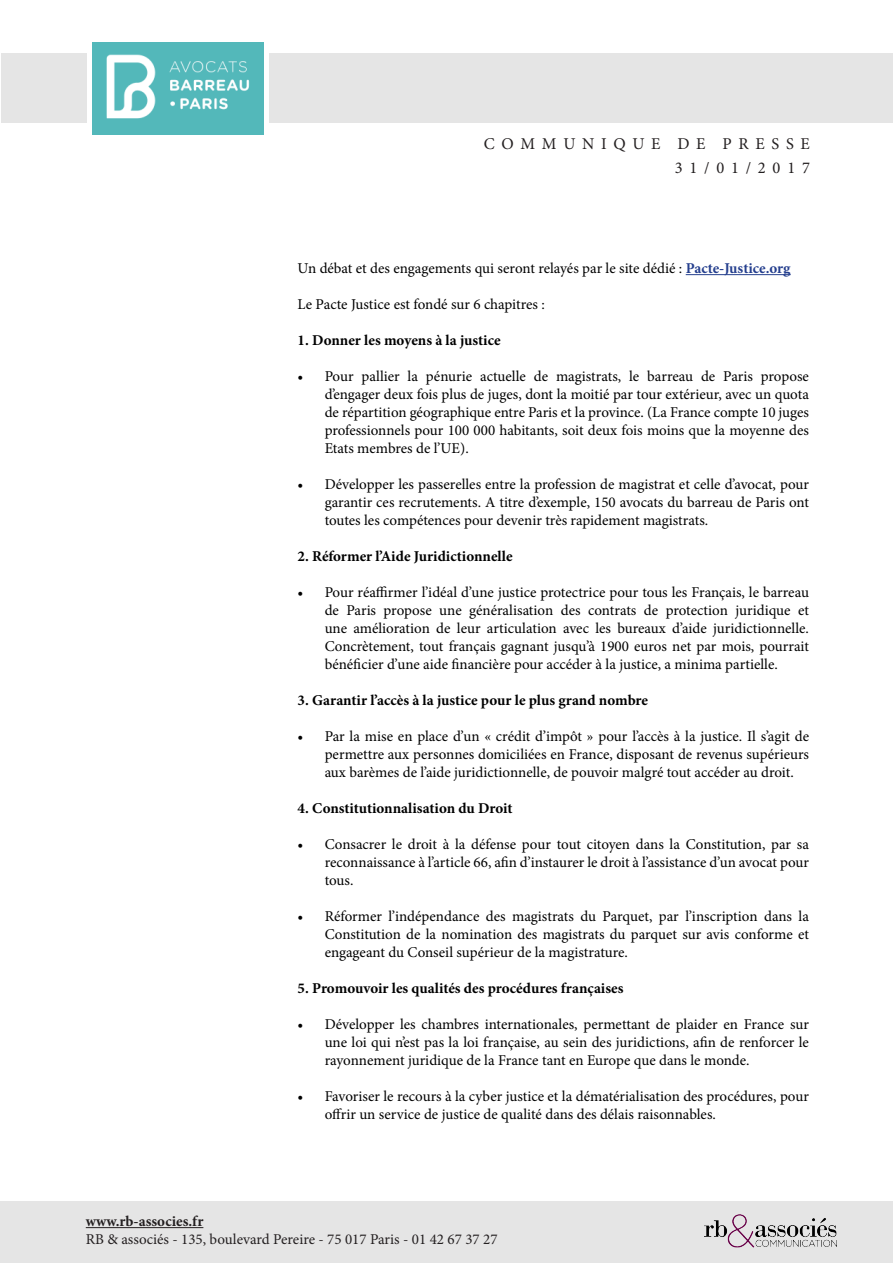
<style>
.page{position:relative;width:893px;height:1263px;background:#fff}
.page>*{position:absolute;margin:0;border:0;box-sizing:border-box;transform-origin:0 0}
.t1{font:16.5px/24px "Minion Pro";letter-spacing:.41em;color:#231f20;text-align:right}
.t2{font:15px/18px "Minion Pro";color:#000;text-align:justify}
.t3{font:700 15px "Minion Pro";color:#000}
.t4{font:15px/18px "Minion Pro";color:#231f20}
.s1{font-weight:700;color:#253f8e}
.s2{font-weight:700}
</style>
<div class="page">
<hr style="left:686px;top:274px;width:105px;height:1px;background:#253f8e">
<div style="left:1px;top:1201px;width:892px;height:62px;background:#e5e5e5"></div>
<img style="left:704px;top:1214px;width:132px;height:33px">
<hr style="left:86px;top:1227px;width:117px;height:1px;background:#231f20">
<img style="left:92px;top:43px;width:172px;height:92px">
<div style="left:270px;top:53px;width:623px;height:69px;background:#e5e5e5"></div>
<div style="left:1px;top:53px;width:85px;height:69px;background:#e5e5e5"></div>
<p class="t1" style="left:484px;top:132px;width:328px">COMMUNIQUE DE PRESSE<br>31/01/2017</p>
<p class="t2" style="left:298px;top:259px;width:494px">Un débat et des engagements qui seront relayés par le site dédié : <span class="s1">Pacte-Justice.org</span></p>
<p class="t2" style="left:298px;top:295px;width:249px">Le Pacte Justice est fondé sur 6 chapitres :</p>
<p class="t3" style="left:298px;top:330px;width:205px">1. Donner les moyens à la justice</p>
<p class="t2" style="left:325px;top:367px;width:486px;text-indent:-27px">• Pour pallier la pénurie actuelle de magistrats, le barreau de Paris propose d’engager deux fois plus de juges, dont la moitié par tour extérieur, avec un quota de répartition géographique entre Paris et la province. (La France compte 10 juges professionnels pour 100 000 habitants, soit deux fois moins que la moyenne des Etats membres de l’UE).</p>
<p class="t2" style="left:325px;top:475px;width:486px;text-indent:-27px">• Développer les passerelles entre la profession de magistrat et celle d’avocat, pour garantir ces recrutements. A titre d’exemple, 150 avocats du barreau de Paris ont toutes les compétences pour devenir très rapidement magistrats.</p>
<p class="t3" style="left:298px;top:546px;width:217px">2. Réformer l’Aide Juridictionnelle</p>
<p class="t2" style="left:325px;top:583px;width:486px;text-indent:-27px">• Pour réaffirmer l’idéal d’une justice protectrice pour tous les Français, le barreau de Paris propose une généralisation des contrats de protection juridique et une amélioration de leur articulation avec les bureaux d’aide juridictionnelle.<br>Concrètement, tout français gagnant jusqu’à 1900 euros net par mois, pourrait bénéficier d’une aide financière pour accéder à la justice, a minima partielle.</p>
<p class="t3" style="left:298px;top:690px;width:352px">3. Garantir l’accès à la justice pour le plus grand nombre</p>
<p class="t2" style="left:325px;top:727px;width:486px;text-indent:-27px">• Par la mise en place d’un « crédit d’impôt » pour l’accès à la justice. Il s’agit de permettre aux personnes domiciliées en France, disposant de revenus supérieurs aux barèmes de l’aide juridictionnelle, de pouvoir malgré tout accéder au droit.</p>
<p class="t3" style="left:298px;top:798px;width:217px">4. Constitutionnalisation du Droit</p>
<p class="t2" style="left:325px;top:835px;width:486px;text-indent:-27px">• Consacrer le droit à la défense pour tout citoyen dans la Constitution, par sa reconnaissance à l’article 66, afin d’instaurer le droit à l’assistance d’un avocat pour tous.</p>
<p class="t2" style="left:325px;top:907px;width:486px;text-indent:-27px">• Réformer l’indépendance des magistrats du Parquet, par l’inscription dans la Constitution de la nomination des magistrats du parquet sur avis conforme et engageant du Conseil supérieur de la magistrature.</p>
<p class="t3" style="left:298px;top:978px;width:327px">5. Promouvoir les qualités des procédures françaises</p>
<p class="t2" style="left:325px;top:1015px;width:486px;text-indent:-27px">• Développer les chambres internationales, permettant de plaider en France sur une loi qui n’est pas la loi française, au sein des juridictions, afin de renforcer le rayonnement juridique de la France tant en Europe que dans le monde.</p>
<p class="t2" style="left:325px;top:1087px;width:486px;text-indent:-27px">• Favoriser le recours à la cyber justice et la dématérialisation des procédures, pour offrir un service de justice de qualité dans des délais raisonnables.</p>
<p class="t4" style="left:86px;top:1212px;width:413px"><span class="s2">www.rb-associes.fr<br></span>RB &amp; associés - 135, boulevard Pereire - 75 017 Paris - 01 42 67 37 27</p>
</div>
